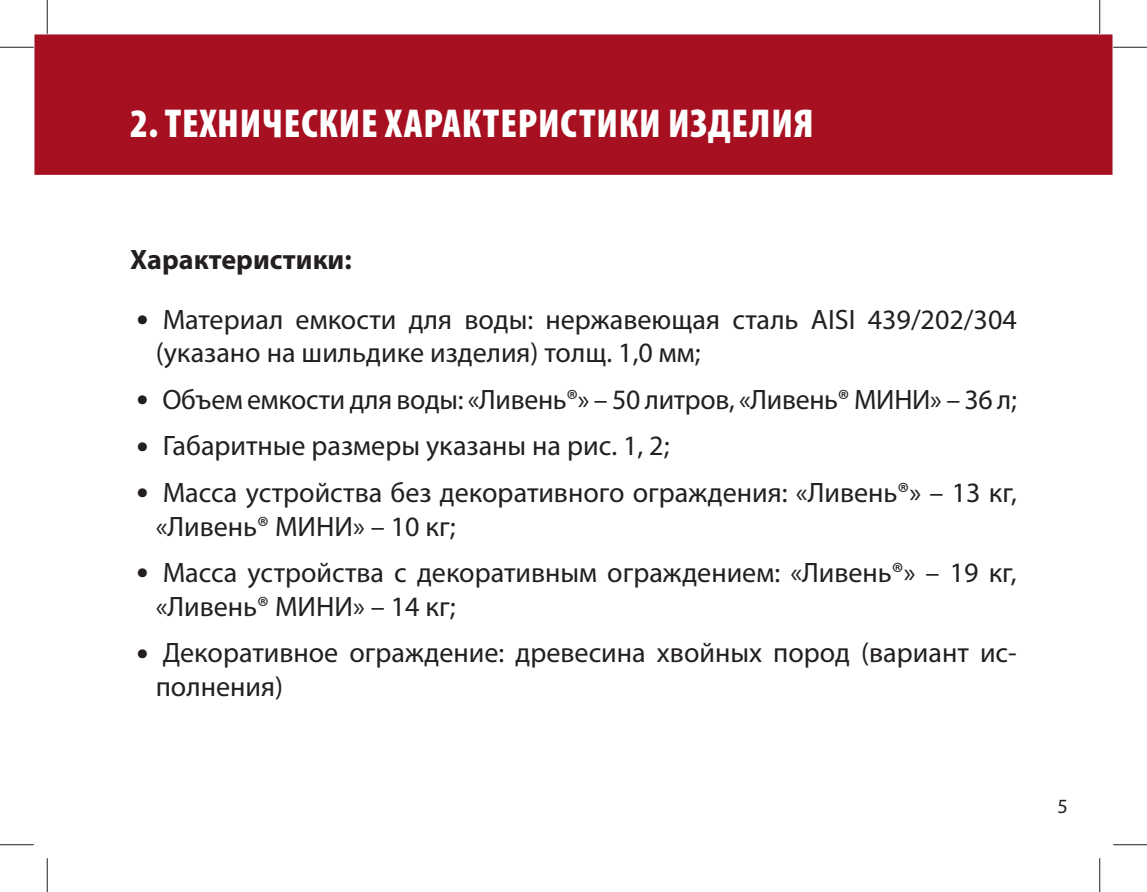
<style>
.page{position:relative;width:1147px;height:892px;background:#fff}
.page>*{position:absolute;margin:0;border:0;box-sizing:border-box;transform-origin:0 0}
.t1{font:900 condensed 40.5px "Myriad Pro";letter-spacing:.02em;color:#fff}
.t2{font:28.12px/33.8px "Myriad Pro";color:#231f20}
.t3{font:700 28.12px "Myriad Pro";color:#231f20}
.t4{font:20.25px "Myriad Pro";color:#231f20}
.s1{font-size:42.75px}
</style>
<div class="page">
<div style="left:36px;top:36px;width:1075px;height:138px;background:#a71021"></div>
<div style="left:34px;top:34px;width:1078px;height:141px;border:2px solid #a71021"></div>
<hr style="left:0;top:47px;width:34px;height:1px;background:#231f20">
<hr style="left:1113px;top:47px;width:34px;height:1px;background:#231f20">
<hr style="left:0;top:844px;width:34px;height:1px;background:#231f20">
<hr style="left:1113px;top:844px;width:34px;height:1px;background:#231f20">
<hr style="left:47px;top:0;width:1px;height:34px;background:#231f20">
<hr style="left:47px;top:858px;width:1px;height:34px;background:#231f20">
<hr style="left:1099px;top:0;width:1px;height:34px;background:#231f20">
<hr style="left:1099px;top:858px;width:1px;height:34px;background:#231f20">
<h1 class="t1" style="left:130px;top:109px;width:685px">2. ТЕХНИЧЕСКИЕ ХАРАКТЕРИСТИКИ ИЗДЕЛИЯ</h1>
<p class="t3" style="left:130px;top:249px;width:223px">Характеристики:</p>
<p class="t2" style="left:156px;top:304px;width:863px;text-indent:-19px"><span class="s1">•</span> Материал емкости для воды: нержавеющая сталь AISI 439/202/304 (указано на шильдике изделия) толщ. 1,0 мм;</p>
<p class="t2" style="left:137px;top:385px;width:882px"><span class="s1">•</span> Объем емкости для воды: «Ливень®» – 50 литров, «Ливень® МИНИ» – 36 л;</p>
<p class="t2" style="left:137px;top:431px;width:534px"><span class="s1">•</span> Габаритные размеры указаны на рис. 1, 2;</p>
<p class="t2" style="left:156px;top:478px;width:863px;text-indent:-19px"><span class="s1">•</span> Масса устройства без декоративного ограждения: «Ливень®» – 13 кг, «Ливень® МИНИ» – 10 кг;</p>
<p class="t2" style="left:156px;top:558px;width:863px;text-indent:-19px"><span class="s1">•</span> Масса устройства с декоративным ограждением: «Ливень®» – 19 кг, «Ливень® МИНИ» – 14 кг;</p>
<p class="t2" style="left:156px;top:638px;width:863px;text-indent:-19px"><span class="s1">•</span> Декоративное ограждение: древесина хвойных пород (вариант ис&shy;полнения)</p>
<p class="t4" style="left:1057px;top:798px;width:12px">5</p>
</div>
